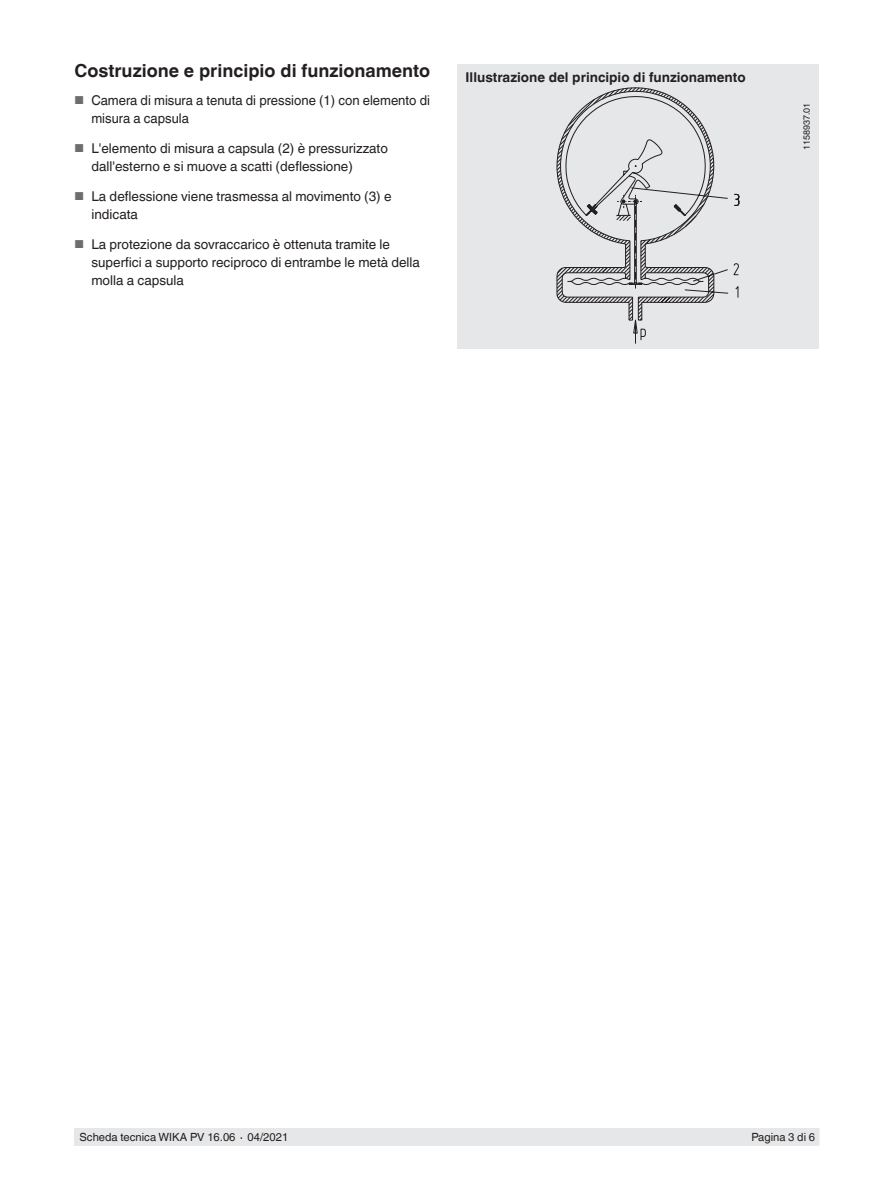
<style>
.page{position:relative;width:893px;height:1188px;background:#fff}
.page>*{position:absolute;margin:0;border:0;box-sizing:border-box;transform-origin:0 0}
.t1{font:700 18px "Helvetica World";color:#231f20}
.t2{font:13.5px/18px "Helvetica World";color:#231f20}
.t3{font:700 13.5px "Helvetica World";color:#231f20}
.t4{font:11.25px "Helvetica World";color:#231f20}
.t5{font:9px "Helvetica World";color:#231f20}
.s1{font-size:11.55px;color:#6c6d70}
</style>
<div class="page">
<div style="left:75px;top:1128px;width:744px;height:17px;background:#e6e7e9"></div>
<div style="left:457px;top:64px;width:362px;height:285px;background:#e6e7e9"></div>
<svg style="left:556px;top:87px;width:183px;height:257px"></svg>
<h1 class="t1" style="left:74px;top:60px;width:357px">Costruzione e principio di funzionamento</h1>
<p class="t2" style="left:91px;top:92px;width:340px;text-indent:-17px"><span class="s1">■</span> Camera di misura a tenuta di pressione (1) con elemento di misura a capsula</p>
<p class="t2" style="left:91px;top:140px;width:298px;text-indent:-17px"><span class="s1">■</span> L'elemento di misura a capsula (2) è pressurizzato dall'esterno e si muove a scatti (deflessione)</p>
<p class="t2" style="left:91px;top:188px;width:302px;text-indent:-17px"><span class="s1">■</span> La deflessione viene trasmessa al movimento (3) e indicata</p>
<p class="t2" style="left:91px;top:236px;width:330px;text-indent:-17px"><span class="s1">■</span> La protezione da sovraccarico è ottenuta tramite le superfici a supporto reciproco di entrambe le metà della molla a capsula</p>
<p class="t3" style="left:466px;top:69px;width:282px">Illustrazione del principio di funzionamento</p>
<p class="t5" style="left:802px;top:150px;width:49px;rotate:-90deg">1158937.01</p>
<p class="t4" style="left:80px;top:1131px;width:210px">Scheda tecnica WIKA PV 16.06 ∙ 04/2021</p>
<p class="t4" style="left:751px;top:1131px;width:65px">Pagina 3 di 6</p>
</div>
